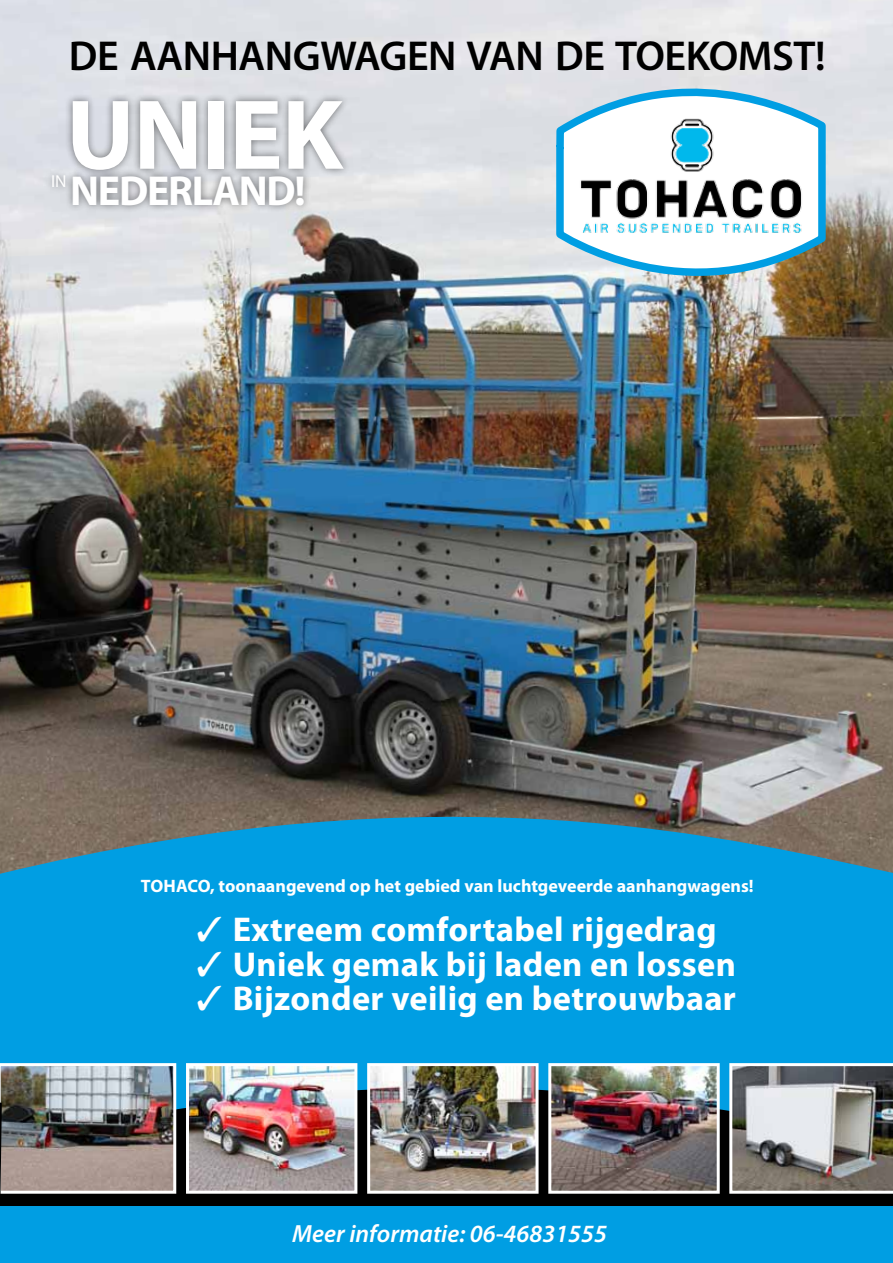
<style>
.page{position:relative;width:893px;height:1263px;background:#fff}
.page>*{position:absolute;margin:0;border:0;box-sizing:border-box;transform-origin:0 0}
.t1{font:700 100.2px "Myriad Pro";letter-spacing:-.01em;color:#fff}
.t2{font:600 42px "Myriad Pro";letter-spacing:-.01em;color:#000}
.t3{font:700 42px "Myriad Pro";letter-spacing:-.03em;color:#fff}
.t4{font:700 34.5px "Myriad Pro";letter-spacing:.01em;color:#fff}
.t5{font:italic 600 24.9px "Myriad Pro";color:#fff}
.t6{font:700 18px "Myriad Pro";color:#fff}
.t7{font:17.4px "Myriad Pro";color:#fff}
</style>
<div class="page">
<img style="left:0;top:0;width:893px;height:765px">
<svg style="left:0;top:765px;width:893px;height:271px;fill:#009ee3"></svg>
<svg style="left:176px;top:1036px;width:717px;height:171px;fill:#009ee3"></svg>
<svg style="left:0;top:0;width:1px;height:495px"></svg>
<img style="left:0;top:990px;width:176px;height:217px">
<img style="left:552px;top:57px;width:280px;height:1150px">
<img style="left:570px;top:105px;width:241px;height:141px">
<div style="left:44px;top:93px;width:307px;height:120px;background:#000;opacity:.5"></div>
<div style="left:0;top:1207px;width:893px;height:56px;background:#009ee3"></div>
<img style="left:190px;top:1067px;width:163px;height:123px">
<div style="left:186px;top:1063px;width:171px;height:131px;border:3px solid #fff"></div>
<img style="left:371px;top:1067px;width:164px;height:123px">
<div style="left:367px;top:1063px;width:172px;height:131px;border:3px solid #fff"></div>
<img style="left:552px;top:1067px;width:164px;height:123px">
<div style="left:548px;top:1063px;width:172px;height:131px;border:3px solid #fff"></div>
<svg style="left:729px;top:1063px;width:164px;height:131px"></svg>
<p class="t2" style="left:69px;top:29px;width:758px">DE AANHANGWAGEN VAN DE TOEKOMST!</p>
<h1 class="t1" style="left:66px;top:70px;width:279px">UnIEK</h1>
<p class="t3" style="left:70px;top:163px;width:237px">nEDERlanD!</p>
<p class="t7" style="left:51px;top:171px;width:17px">IN</p>
<p class="t6" style="left:141px;top:874px;width:614px">Tohaco, toonaangevend op het gebied van luchtgeveerde aanhangwagens!</p>
<p class="t4" style="left:196px;top:907px;width:522px">✓ Extreem comfortabel rijgedrag</p>
<p class="t4" style="left:196px;top:941px;width:541px">✓ Uniek gemak bij laden en lossen</p>
<p class="t4" style="left:196px;top:976px;width:541px">✓ Bijzonder veilig en betrouwbaar</p>
<p class="t5" style="left:292px;top:1217px;width:316px">Meer informatie: 06-46831555</p>
</div>
